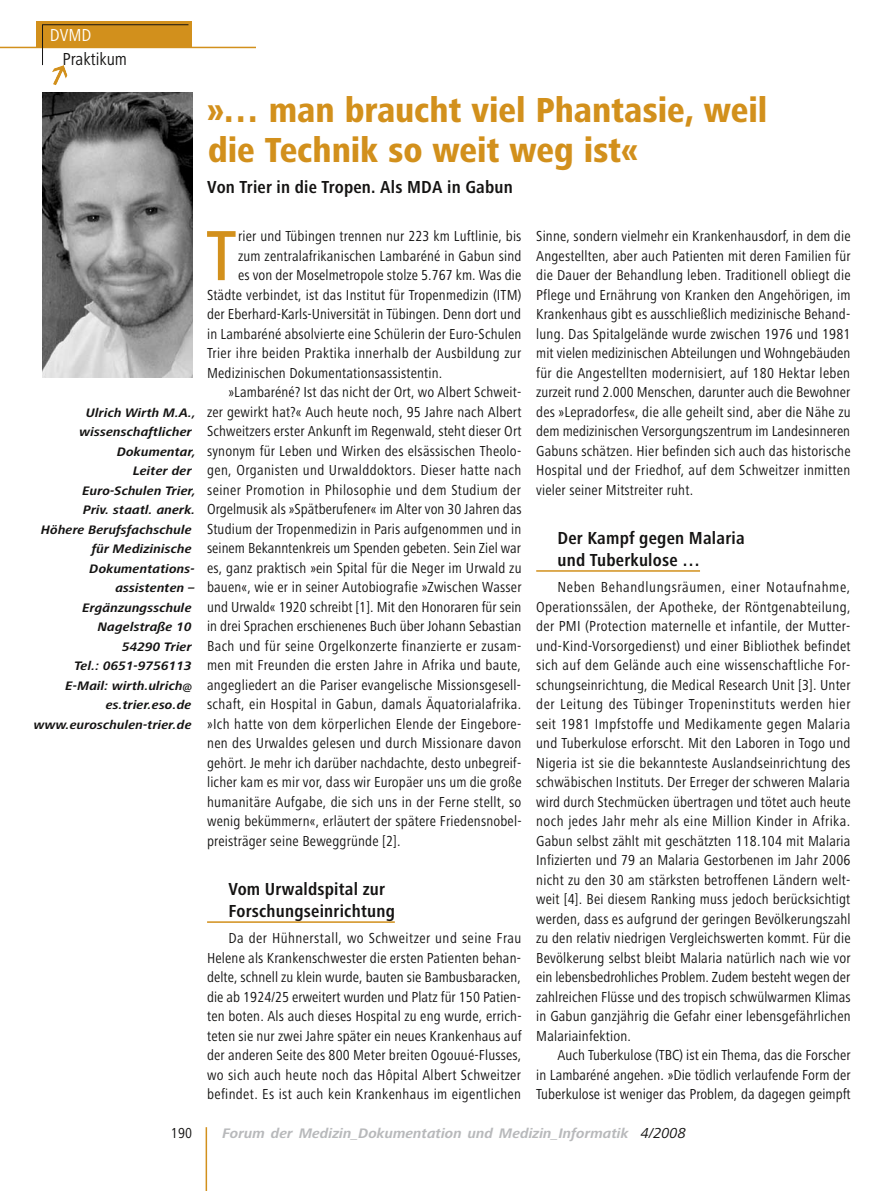
<style>
.page{position:relative;width:893px;height:1191px;background:#fff}
.page>*{position:absolute;margin:0;border:0;box-sizing:border-box;transform-origin:0 0}
.t1{font:500 condensed 73.5px "Frutiger Next LT";color:#d2901c}
.t2{font:800 condensed 36px/40.5px "Frutiger Next LT";letter-spacing:-.005em;color:#d2901c}
.t3{font:700 condensed 18px/21.6px "Frutiger Next LT";letter-spacing:.01em;color:#141312}
.t4{font:condensed 18px "Frutiger Next LT";color:#141312}
.t5{font:condensed 18px "Frutiger Next LT";color:#fff}
.t6{font:condensed 15px/19.5px "Frutiger Next LT";letter-spacing:.01em;color:#141312;text-align:justify}
.t7{font:italic 700 14.25px "Frutiger Next LT";color:#b8b9bb}
.t8{font:italic 700 12.75px "Frutiger Next LT";letter-spacing:.015em;color:#141312}
.s1{font-weight:400;font-size:15px;color:#141312}
</style>
<div class="page">
<img style="left:52px;top:65px;width:15px;height:20px">
<div style="left:37px;top:21px;width:155px;height:26px;background:#d2901c"></div>
<hr style="left:0;top:47px;width:256px;height:1px;background:#d2901c">
<hr style="left:43px;top:24px;width:145px;height:1px;background:#141312">
<hr style="left:42px;top:24px;width:1px;height:41px;background:#141312">
<hr style="left:206px;top:1127px;width:1px;height:64px;background:#d2901c">
<img style="left:43px;top:92px;width:149px;height:286px">
<hr style="left:207px;top:921px;width:188px;height:1px;background:#d2901c">
<hr style="left:536px;top:570px;width:164px;height:1px;background:#d2901c">
<p class="t5" style="left:50px;top:25px;width:43px">DVMD</p>
<p class="t4" style="left:63px;top:49px;width:66px">Praktikum</p>
<h2 class="t2" style="left:207px;top:90px;width:562px">»… man braucht viel Phantasie, weil die Technik so weit weg ist«</h2>
<p class="t3" style="left:207px;top:176px;width:307px">Von Trier in die Tropen. Als MDA in Gabun</p>
<p class="t8" style="left:86px;top:405px;width:111px">Ulrich Wirth M.A.,</p>
<p class="t8" style="left:80px;top:425px;width:114px">wissenschaftlicher</p>
<p class="t8" style="left:117px;top:444px;width:80px">Dokumentar,</p>
<p class="t8" style="left:133px;top:464px;width:60px">Leiter der</p>
<p class="t8" style="left:83px;top:483px;width:115px">Euro-Schulen Trier,</p>
<p class="t8" style="left:83px;top:503px;width:114px">Priv. staatl. anerk.</p>
<p class="t8" style="left:41px;top:522px;width:152px">Höhere Berufsfachschule</p>
<p class="t8" style="left:92px;top:542px;width:101px">für Medizinische</p>
<p class="t8" style="left:90px;top:561px;width:107px">Dokumentations-</p>
<p class="t8" style="left:115px;top:581px;width:81px">assistenten –</p>
<p class="t8" style="left:83px;top:600px;width:110px">Ergänzungsschule</p>
<p class="t8" style="left:98px;top:620px;width:95px">Nagelstraße 10</p>
<p class="t8" style="left:122px;top:639px;width:71px">54290 Trier</p>
<p class="t8" style="left:74px;top:659px;width:119px">Tel.: 0651-9756113</p>
<p class="t8" style="left:66px;top:678px;width:128px">E-Mail: wirth.ulrich@</p>
<p class="t8" style="left:106px;top:698px;width:87px">es.trier.eso.de</p>
<p class="t8" style="left:34px;top:717px;width:159px">www.euroschulen-trier.de</p>
<h1 class="t1" style="left:206px;top:215px;width:32px">T</h1>
<p class="t6" style="left:238px;top:226px;width:285px">rier und Tübingen trennen nur 223 km Luftlinie, bis</p>
<p class="t6" style="left:238px;top:246px;width:285px">zum zentralafrikanischen Lambaréné in Gabun sind</p>
<p class="t6" style="left:238px;top:265px;width:285px">es von der Moselmetropole stolze 5.767 km. Was die</p>
<p class="t6" style="left:207px;top:285px;width:316px">Städte verbindet, ist das Institut für Tropenmedizin (ITM)</p>
<p class="t6" style="left:207px;top:304px;width:315px">der Eberhard-Karls-Universität in Tübingen. Denn dort und</p>
<p class="t6" style="left:207px;top:324px;width:316px">in Lambaréné absolvierte eine Schülerin der Euro-Schulen</p>
<p class="t6" style="left:207px;top:343px;width:316px">Trier ihre beiden Praktika innerhalb der Ausbildung zur</p>
<p class="t6" style="left:207px;top:363px;width:237px">Medizinischen Dokumentationsassistentin.</p>
<p class="t6" style="left:228px;top:382px;width:294px">»Lambaréné? Ist das nicht der Ort, wo Albert Schweit-</p>
<p class="t6" style="left:207px;top:402px;width:316px">zer gewirkt hat?« Auch heute noch, 95 Jahre nach Albert</p>
<p class="t6" style="left:207px;top:421px;width:316px">Schweitzers erster Ankunft im Regenwald, steht dieser Ort</p>
<p class="t6" style="left:207px;top:441px;width:316px">synonym für Leben und Wirken des elsässischen Theolo-</p>
<p class="t6" style="left:207px;top:460px;width:316px">gen, Organisten und Urwalddoktors. Dieser hatte nach</p>
<p class="t6" style="left:207px;top:480px;width:315px">seiner Promotion in Philosophie und dem Studium der</p>
<p class="t6" style="left:207px;top:499px;width:316px">Orgelmusik als »Spätberufener« im Alter von 30 Jahren das</p>
<p class="t6" style="left:207px;top:519px;width:316px">Studium der Tropenmedizin in Paris aufgenommen und in</p>
<p class="t6" style="left:207px;top:538px;width:315px">seinem Bekanntenkreis um Spenden gebeten. Sein Ziel war</p>
<p class="t6" style="left:207px;top:558px;width:316px">es, ganz praktisch »ein Spital für die Neger im Urwald zu</p>
<p class="t6" style="left:207px;top:577px;width:316px">bauen«, wie er in seiner Autobiografie »Zwischen Wasser</p>
<p class="t6" style="left:207px;top:597px;width:316px">und Urwald« 1920 schreibt [1]. Mit den Honoraren für sein</p>
<p class="t6" style="left:207px;top:616px;width:316px">in drei Sprachen erschienenes Buch über Johann Sebastian</p>
<p class="t6" style="left:207px;top:636px;width:316px">Bach und für seine Orgelkonzerte finanzierte er zusam-</p>
<p class="t6" style="left:207px;top:655px;width:315px">men mit Freunden die ersten Jahre in Afrika und baute,</p>
<p class="t6" style="left:207px;top:675px;width:315px">angegliedert an die Pariser evangelische Missionsgesell-</p>
<p class="t6" style="left:207px;top:694px;width:316px">schaft, ein Hospital in Gabun, damals Äquatorialafrika.</p>
<p class="t6" style="left:207px;top:714px;width:316px">»Ich hatte von dem körperlichen Elende der Eingebore-</p>
<p class="t6" style="left:207px;top:733px;width:316px">nen des Urwaldes gelesen und durch Missionare davon</p>
<p class="t6" style="left:207px;top:753px;width:316px">gehört. Je mehr ich darüber nachdachte, desto unbegreif-</p>
<p class="t6" style="left:207px;top:772px;width:316px">licher kam es mir vor, dass wir Europäer uns um die große</p>
<p class="t6" style="left:207px;top:792px;width:316px">humanitäre Aufgabe, die sich uns in der Ferne stellt, so</p>
<p class="t6" style="left:207px;top:811px;width:316px">wenig bekümmern«, erläutert der spätere Friedensnobel-</p>
<p class="t6" style="left:207px;top:831px;width:195px">preisträger seine Beweggründe [2].</p>
<p class="t3" style="left:228px;top:878px;width:168px">Vom Urwaldspital zur<br>Forschungseinrichtung</p>
<p class="t6" style="left:207px;top:928px;width:316px;text-indent:21px">Da der Hühnerstall, wo Schweitzer und seine Frau Helene als Krankenschwester die ersten Patienten behan&shy;delte, schnell zu klein wurde, bauten sie Bambusbaracken, die ab 1924/25 erweitert wurden und Platz für 150 Patien&shy;ten boten. Als auch dieses Hospital zu eng wurde, errich&shy;teten sie nur zwei Jahre später ein neues Krankenhaus auf der anderen Seite des 800 Meter breiten Ogouué-Flusses, wo sich auch heute noch das Hôpital Albert Schweitzer befindet. Es ist auch kein Krankenhaus im eigentlichen</p>
<p class="t6" style="left:536px;top:226px;width:316px">Sinne, sondern vielmehr ein Krankenhausdorf, in dem die Angestellten, aber auch Patienten mit deren Familien für die Dauer der Behandlung leben. Traditionell obliegt die Pflege und Ernährung von Kranken den Angehörigen, im Krankenhaus gibt es ausschließlich medizinische Behand&shy;lung. Das Spitalgelände wurde zwischen 1976 und 1981 mit vielen medizinischen Abteilungen und Wohngebäuden für die Angestellten modernisiert, auf 180 Hektar leben zurzeit rund 2.000 Menschen, darunter auch die Bewohner des »Lepradorfes«, die alle geheilt sind, aber die Nähe zu dem medizinischen Versorgungszentrum im Landesinneren Gabuns schätzen. Hier befinden sich auch das historische Hospital und der Friedhof, auf dem Schweitzer inmitten vieler seiner Mitstreiter ruht.</p>
<p class="t3" style="left:557px;top:527px;width:189px">Der Kampf gegen Malaria und Tuberkulose …</p>
<p class="t6" style="left:536px;top:577px;width:316px;text-indent:21px">Neben Behandlungsräumen, einer Notaufnahme, Operationssälen, der Apotheke, der Röntgenabteilung, der PMI (Protection maternelle et infantile, der Mutter&shy;und-Kind-Vorsorgedienst) und einer Bibliothek befindet sich auf dem Gelände auch eine wissenschaftliche For&shy;schungseinrichtung, die Medical Research Unit [3]. Unter der Leitung des Tübinger Tropeninstituts werden hier seit 1981 Impfstoffe und Medikamente gegen Malaria und Tuberkulose erforscht. Mit den Laboren in Togo und Nigeria ist sie die bekannteste Auslandseinrichtung des schwäbischen Instituts. Der Erreger der schweren Malaria wird durch Stechmücken übertragen und tötet auch heute noch jedes Jahr mehr als eine Million Kinder in Afrika.<br>Gabun selbst zählt mit geschätzten 118.104 mit Malaria Infizierten und 79 an Malaria Gestorbenen im Jahr 2006 nicht zu den 30 am stärksten betroffenen Ländern welt&shy;weit [4]. Bei diesem Ranking muss jedoch berücksichtigt werden, dass es aufgrund der geringen Bevölkerungszahl zu den relativ niedrigen Vergleichswerten kommt. Für die Bevölkerung selbst bleibt Malaria natürlich nach wie vor ein lebensbedrohliches Problem. Zudem besteht wegen der zahlreichen Flüsse und des tropisch schwülwarmen Klimas in Gabun ganzjährig die Gefahr einer lebensgefährlichen Malariainfektion.</p>
<p class="t6" style="left:536px;top:1045px;width:316px;text-indent:21px">Auch Tuberkulose (TBC) ist ein Thema, das die Forscher in Lambaréné angehen. »Die tödlich verlaufende Form der Tuberkulose ist weniger das Problem, da dagegen geimpft</p>
<p class="t6" style="left:171px;top:1123px;width:23px">190</p>
<p class="t7" style="left:223px;top:1125px;width:465px">Forum der Medizin_Dokumentation und Medizin_Informatik <span class="s1">4/2008</span></p>
</div>
